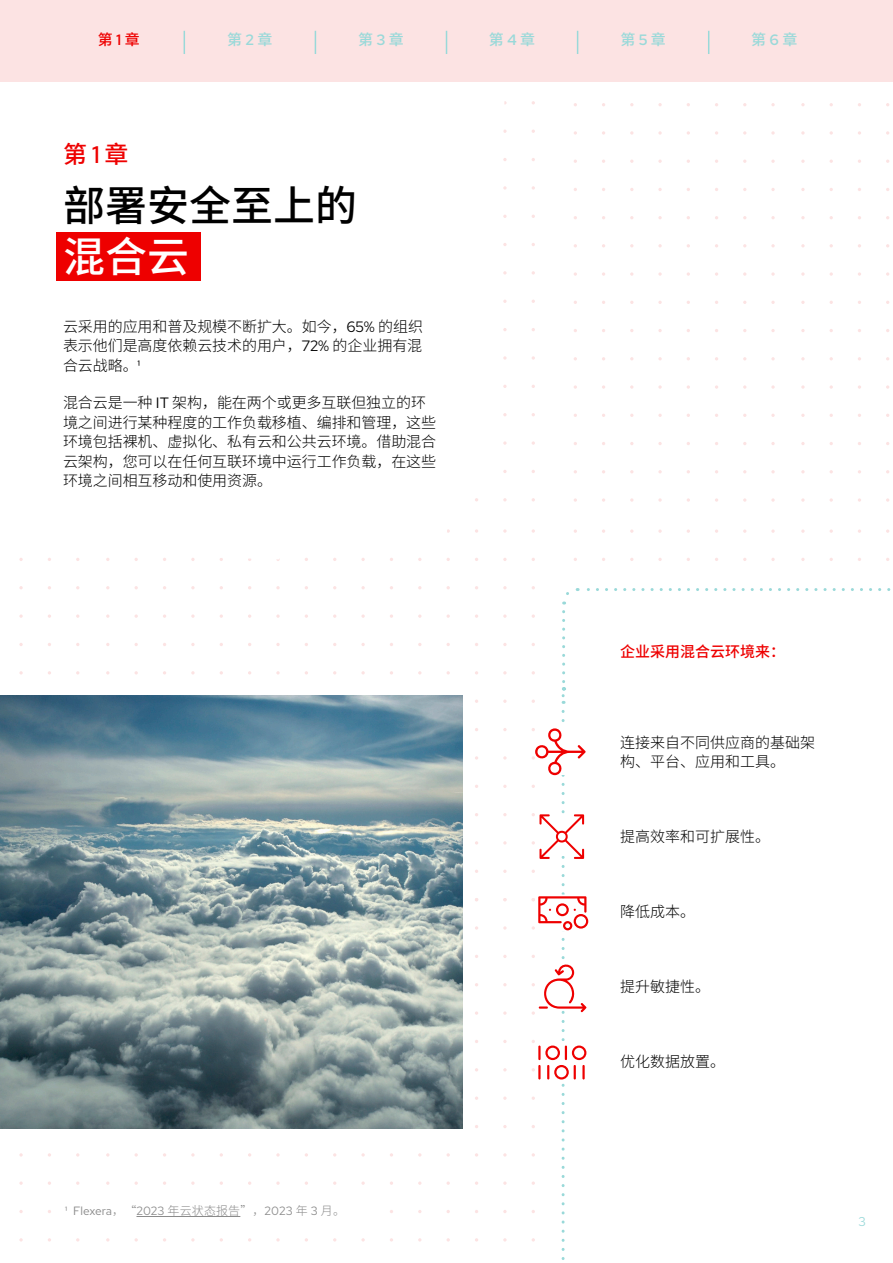
<style>
.page{position:relative;width:893px;height:1263px;background:#fff}
.page>*{position:absolute;margin:0;border:0;box-sizing:border-box;transform-origin:0 0}
.Main_-_Subhead_15_19{font:500 42px/50.4px "Noto Sans SC";color:#000}
.Chatper_Titles{font:500 24px "Noto Sans SC";color:#e00}
.Main_-_Body_copy{font:300 15px/19.5px "Noto Sans SC";letter-spacing:-.005em;color:#000;text-align:justify}
.Main_-_Bullet_point_level_1{font:300 15px/19.5px "Noto Sans SC";color:#000}
.Main_-_Body_copy-2{font:500 15px "Noto Sans SC";color:#99d9d9}
.Main_-_Body_copy-3{font:500 15px "Noto Sans SC";color:#e00}
.t1{font:12.75px "Red Hat Text";color:#99d9d9}
.t2{font:12px "Red Hat Text";color:#8b8b8b}
.s1{font-family:"Red Hat Text"}
.s2{font-family:"Red Hat Display"}
.s3{color:#fff}
.s4{font-family:"Red Hat Text";font-weight:400}
.s5{font-family:"Noto Sans SC";font-weight:300}
</style>
<div class="page">
<div style="left:0;top:0;width:893px;height:81px;background:#fce3e3"></div>
<svg style="left:184px;top:31px;width:1px;height:23px"></svg>
<svg style="left:315px;top:31px;width:1px;height:23px"></svg>
<svg style="left:446px;top:31px;width:1px;height:23px"></svg>
<svg style="left:577px;top:31px;width:1px;height:23px"></svg>
<svg style="left:708px;top:31px;width:1px;height:23px"></svg>
<svg style="left:503px;top:756px;width:4px;height:4px"></svg>
<svg style="left:503px;top:614px;width:4px;height:4px"></svg>
<svg style="left:19px;top:614px;width:4px;height:4px"></svg>
<svg style="left:191px;top:614px;width:4px;height:4px"></svg>
<svg style="left:276px;top:614px;width:4px;height:4px"></svg>
<svg style="left:503px;top:1181px;width:4px;height:4px"></svg>
<svg style="left:503px;top:1011px;width:4px;height:4px"></svg>
<svg style="left:503px;top:926px;width:4px;height:4px"></svg>
<svg style="left:276px;top:1181px;width:4px;height:4px"></svg>
<svg style="left:562px;top:588px;width:329px;height:16px"></svg>
<svg style="left:561px;top:612px;width:5px;height:92px"></svg>
<hr style="left:136px;top:1216px;width:104px;height:1px;background:#8b8b8b">
<div style="left:56px;top:232px;width:144px;height:48px;background:#e00"></div>
<svg style="left:658px;top:498px;width:4px;height:4px"></svg>
<svg style="left:658px;top:385px;width:4px;height:4px"></svg>
<svg style="left:658px;top:272px;width:4px;height:4px"></svg>
<svg style="left:771px;top:498px;width:4px;height:4px"></svg>
<svg style="left:771px;top:385px;width:4px;height:4px"></svg>
<svg style="left:771px;top:272px;width:4px;height:4px"></svg>
<svg style="left:658px;top:131px;width:4px;height:4px"></svg>
<svg style="left:771px;top:131px;width:4px;height:4px"></svg>
<svg style="left:658px;top:529px;width:4px;height:4px"></svg>
<svg style="left:771px;top:529px;width:4px;height:4px"></svg>
<svg style="left:801px;top:498px;width:4px;height:4px"></svg>
<svg style="left:801px;top:385px;width:4px;height:4px"></svg>
<svg style="left:801px;top:272px;width:4px;height:4px"></svg>
<svg style="left:801px;top:131px;width:4px;height:4px"></svg>
<svg style="left:801px;top:529px;width:4px;height:4px"></svg>
<svg style="left:532px;top:711px;width:56px;height:549px"></svg>
<img style="left:0;top:695px;width:462px;height:433px">
<p class="Main_-_Body_copy-3" style="left:98px;top:31px;width:43px">第 <span class="s1">1</span> 章</p>
<p class="Main_-_Body_copy-2" style="left:227px;top:31px;width:47px">第 <span class="s1">2</span> 章</p>
<p class="Main_-_Body_copy-2" style="left:358px;top:31px;width:47px">第 <span class="s1">3</span> 章</p>
<p class="Main_-_Body_copy-2" style="left:489px;top:31px;width:48px">第 <span class="s1">4</span> 章</p>
<p class="Main_-_Body_copy-2" style="left:620px;top:31px;width:47px">第 <span class="s1">5</span> 章</p>
<p class="Main_-_Body_copy-2" style="left:751px;top:31px;width:48px">第 <span class="s1">6</span> 章</p>
<p class="Chatper_Titles" style="left:63px;top:141px;width:67px">第 <span class="s2">1</span> 章</p>
<p class="Main_-_Subhead_15_19" style="left:63px;top:182px;width:296px">部署安全至上的<span class="s3">混合云</span></p>
<p class="Main_-_Body_copy" style="left:63px;top:317px;width:362px">云采用的应用和普及规模不断扩大。如今，<span class="s4">65%</span> 的组织表示他们是高度依赖云技术的用户，<span class="s4">72%</span> 的企业拥有混合云战略。<span class="s4">¹</span></p>
<p class="Main_-_Body_copy" style="left:63px;top:393px;width:375px;text-align:left">混合云是一种 <span class="s4">IT</span> 架构，能在两个或更多互联但独立的环境之间进行某种程度的工作负载移植、编排和管理，这些环境包括裸机、虚拟化、私有云和公共云环境。借助混合云架构，您可以在任何互联环境中运行工作负载，在这些环境之间相互移动和使用资源。</p>
<p class="t2" style="left:65px;top:1203px;width:281px">¹ Flexera<span class="s5">，“</span>2023 <span class="s5">年云状态报告”，</span>2023 <span class="s5">年</span> 3 <span class="s5">月。</span></p>
<p class="Main_-_Body_copy-3" style="left:620px;top:643px;width:166px">企业采用混合云环境来：</p>
<p class="Main_-_Bullet_point_level_1" style="left:620px;top:733px;width:196px">连接来自不同供应商的基础架构、平台、应用和工具。</p>
<p class="Main_-_Bullet_point_level_1" style="left:620px;top:827px;width:151px">提高效率和可扩展性。</p>
<p class="Main_-_Bullet_point_level_1" style="left:620px;top:902px;width:76px">降低成本。</p>
<p class="Main_-_Bullet_point_level_1" style="left:620px;top:977px;width:91px">提升敏捷性。</p>
<p class="Main_-_Bullet_point_level_1" style="left:620px;top:1052px;width:106px">优化数据放置。</p>
<p class="t1" style="left:858px;top:1213px;width:9px">3</p>
</div>
